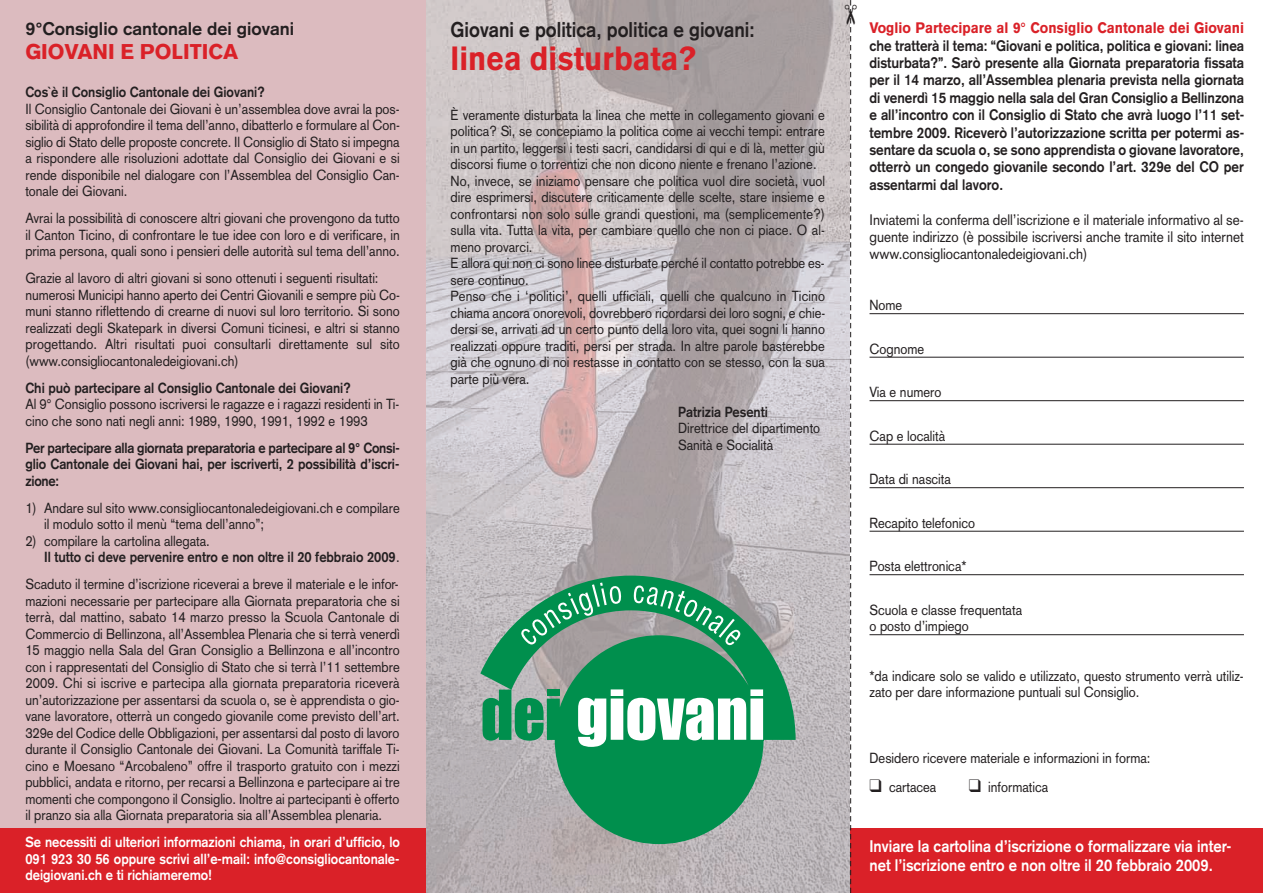
<style>
.page{position:relative;width:1263px;height:893px;background:#fff}
.page>*{position:absolute;margin:0;border:0;box-sizing:border-box;transform-origin:0 0}
.t1{font:900 33px "Akzidenz Grotesk";color:#da2128;scale:.9 1}
.t2{font:700 21px "Akzidenz Grotesk";color:#231f20;scale:.9 1}
.t3{font:900 21px "Akzidenz Grotesk";color:#da2128}
.t4{font:700 18px "Akzidenz Grotesk";color:#231f20}
.t5{font:700 16.5px/19.5px "Akzidenz Grotesk";color:#fff;scale:.9 1}
.t6{font:700 15px/17.4px "Akzidenz Grotesk";letter-spacing:.005em;color:#231f20;text-align:justify;scale:.9 1}
.t7{font:15px/17.4px "Akzidenz Grotesk";color:#231f20;text-align:justify;scale:.9 1}
.t8{font:900 15px "Akzidenz Grotesk";color:#da2128;scale:.9 1}
.t9{font:14.4px/16.5px "Akzidenz Grotesk";color:#231f20;scale:.9 1}
.t10{font:700 14.4px/16.5px "Akzidenz Grotesk";color:#231f20;text-align:justify;scale:.9 1}
.t11{font:700 14.4px/16.5px "Akzidenz Grotesk";color:#fff;text-align:justify;scale:.9 1}
.s1{font-weight:400}
</style>
<div class="page">
<img style="left:426px;top:0;width:419px;height:892px">
<div style="left:0;top:0;width:425px;height:893px;background:#dcbbbf"></div>
<div style="left:850px;top:828px;width:413px;height:65px;background:#da2128"></div>
<div style="left:0;top:828px;width:425px;height:65px;background:#da2128"></div>
<hr style="left:869px;top:313px;width:375px;height:1px;background:#231f20">
<hr style="left:869px;top:357px;width:375px;height:1px;background:#231f20">
<hr style="left:869px;top:400px;width:375px;height:1px;background:#231f20">
<hr style="left:869px;top:444px;width:375px;height:1px;background:#231f20">
<hr style="left:869px;top:487px;width:375px;height:1px;background:#231f20">
<hr style="left:869px;top:531px;width:375px;height:1px;background:#231f20">
<hr style="left:869px;top:574px;width:375px;height:1px;background:#231f20">
<hr style="left:869px;top:634px;width:375px;height:1px;background:#231f20">
<svg style="left:480px;top:576px;width:316px;height:268px;background:#5aa07f"></svg>
<div style="left:576px;top:687px;width:181px;height:64px;background:#008f4d"></div>
<div style="left:755px;top:675px;width:9px;height:65px;background:#008f4d"></div>
<div style="left:547px;top:690px;width:13px;height:6px;background:#008f4d"></div>
<svg style="left:515px;top:698px;width:29px;height:43px"></svg>
<svg style="left:506px;top:577px;width:246px;height:78px;background:#5ca080"></svg>
<svg style="left:578px;top:689px;width:185px;height:58px"></svg>
<svg style="left:845px;top:0;width:7px;height:893px;background:#c3bcbf"></svg>
<p class="t4" style="left:25px;top:22px;width:270px">9°Consiglio cantonale dei giovani</p>
<h2 class="t3" style="left:25px;top:44px;width:214px">GIOVANI E POLITICA</h2>
<p class="t10" style="left:25px;top:85px;width:268px">Cos`è il Consiglio Cantonale dei Giovani?</p>
<p class="t9" style="left:25px;top:102px;width:418px;text-align:justify">Il Consiglio Cantonale dei Giovani è un’assemblea dove avrai la pos&shy;sibilità di approfondire il tema dell’anno, dibatterlo e formulare al Con&shy;siglio di Stato delle proposte concrete. Il Consiglio di Stato si impegna a rispondere alle risoluzioni adottate dal Consiglio dei Giovani e si rende disponibile nel dialogare con l’Assemblea del Consiglio Can&shy;tonale dei Giovani.</p>
<p class="t9" style="left:25px;top:211px;width:417px;text-align:justify">Avrai la possibilità di conoscere altri giovani che provengono da tutto il Canton Ticino, di confrontare le tue idee con loro e di verificare, in prima persona, quali sono i pensieri delle autorità sul tema dell’anno.</p>
<p class="t9" style="left:25px;top:271px;width:418px">Grazie al lavoro di altri giovani si sono ottenuti i seguenti risultati: numerosi Municipi hanno aperto dei Centri Giovanili e sempre più Co&shy;muni stanno riflettendo di crearne di nuovi sul loro territorio. Si sono realizzati degli Skatepark in diversi Comuni ticinesi, e altri si stanno progettando. Altri risultati puoi consultarli direttamente sul sito (www.consigliocantonaledeigiovani.ch)</p>
<p class="t10" style="left:25px;top:380px;width:363px">Chi può partecipare al Consiglio Cantonale dei Giovani?</p>
<p class="t9" style="left:25px;top:397px;width:417px">Al 9° Consiglio possono iscriversi le ragazze e i ragazzi residenti in Ti&shy;cino che sono nati negli anni: 1989, 1990, 1991, 1992 e 1993</p>
<p class="t10" style="left:25px;top:440px;width:417px">Per partecipare alla giornata preparatoria e partecipare al 9° Consi&shy;glio Cantonale dei Giovani hai, per iscriverti, 2 possibilità d’iscri&shy;zione:</p>
<p class="t9" style="left:44px;top:501px;width:397px;text-indent:-19px">1) Andare sul sito www.consigliocantonaledeigiovani.ch e compilare il modulo sotto il menù “tema dell’anno”;</p>
<p class="t10" style="left:44px;top:533px;width:397px;text-indent:-19px"><span class="s1">2) compilare la cartolina allegata.<br></span>Il tutto ci deve pervenire entro e non oltre il 20 febbraio 2009<span class="s1">.</span></p>
<p class="t9" style="left:25px;top:577px;width:417px;text-align:justify">Scaduto il termine d’iscrizione riceverai a breve il materiale e le infor&shy;mazioni necessarie per partecipare alla Giornata preparatoria che si terrà, dal mattino, sabato 14 marzo presso la Scuola Cantonale di Commercio di Bellinzona, all’Assemblea Plenaria che si terrà venerdì 15 maggio nella Sala del Gran Consiglio a Bellinzona e all’incontro con i rappresentati del Consiglio di Stato che si terrà l’11 settembre 2009. Chi si iscrive e partecipa alla giornata preparatoria riceverà un’autorizzazione per assentarsi da scuola o, se è apprendista o gio&shy;vane lavoratore, otterrà un congedo giovanile come previsto dell’art.<br>329e del Codice delle Obbligazioni, per assentarsi dal posto di lavoro durante il Consiglio Cantonale dei Giovani. La Comunità tariffale Ti&shy;cino e Moesano “Arcobaleno” offre il trasporto gratuito con i mezzi pubblici, andata e ritorno, per recarsi a Bellinzona e partecipare ai tre momenti che compongono il Consiglio. Inoltre ai partecipanti è offerto il pranzo sia alla Giornata preparatoria sia all’Assemblea plenaria.</p>
<p class="t11" style="left:25px;top:835px;width:418px">Se necessiti di ulteriori informazioni chiama, in orari d’ufficio, lo 091 923 30 56 oppure scrivi all’e-mail: info@consigliocantonale&shy;deigiovani.ch e ti richiameremo!</p>
<h2 class="t2" style="left:451px;top:22px;width:339px">Giovani e politica, politica e giovani:</h2>
<h1 class="t1" style="left:451px;top:47px;width:275px">linea disturbata?</h1>
<p class="t9" style="left:451px;top:108px;width:418px">È veramente disturbata la linea che mette in collegamento giovani e politica? Sì, se concepiamo la politica come ai vecchi tempi: entrare in un partito, leggersi i testi sacri, candidarsi di qui e di là, metter giù discorsi fiume o torrentizi che non dicono niente e frenano l’azione.<br>No, invece, se iniziamo pensare che politica vuol dire società, vuol dire esprimersi, discutere criticamente delle scelte, stare insieme e confrontarsi non solo sulle grandi questioni, ma (semplicemente?) sulla vita. Tutta la vita, per cambiare quello che non ci piace. O al&shy;meno provarci.<br>E allora qui non ci sono linee disturbate perché il contatto potrebbe es&shy;sere continuo.<br>Penso che i ‘politici’, quelli ufficiali, quelli che qualcuno in Ticino chiama ancora onorevoli, dovrebbero ricordarsi dei loro sogni, e chie&shy;dersi se, arrivati ad un certo punto della loro vita, quei sogni li hanno realizzati oppure traditi, persi per strada. In altre parole basterebbe già che ognuno di noi restasse in contatto con se stesso, con la sua parte più vera.</p>
<p class="t10" style="left:678px;top:405px;width:101px">Patrizia Pesenti</p>
<p class="t9" style="left:678px;top:422px;width:159px">Direttrice del dipartimento<br>Sanità e Socialità</p>
<p class="t8" style="left:869px;top:22px;width:418px">Voglio Partecipare al 9° Consiglio Cantonale dei Giovani</p>
<p class="t6" style="left:869px;top:38px;width:418px">che tratterà il tema: “Giovani e politica, politica e giovani: linea disturbata?”. Sarò presente alla Giornata preparatoria fissata per il 14 marzo, all’Assemblea plenaria prevista nella giornata di venerdì 15 maggio nella sala del Gran Consiglio a Bellinzona e all’incontro con il Consiglio di Stato che avrà luogo l’11 set&shy;tembre 2009. Riceverò l’autorizzazione scritta per potermi as&shy;sentare da scuola o, se sono apprendista o giovane lavoratore, otterrò un congedo giovanile secondo l’art. 329e del CO per assentarmi dal lavoro.</p>
<p class="t7" style="left:869px;top:212px;width:417px">Inviatemi la conferma dell’iscrizione e il materiale informativo al se&shy;guente indirizzo (è possibile iscriversi anche tramite il sito internet www.consigliocantonaledeigiovani.ch)</p>
<p class="t9" style="left:869px;top:298px;width:38px">Nome</p>
<p class="t9" style="left:869px;top:342px;width:62px">Cognome</p>
<p class="t9" style="left:869px;top:385px;width:81px">Via e numero</p>
<p class="t9" style="left:869px;top:429px;width:86px">Cap e località</p>
<p class="t9" style="left:869px;top:472px;width:92px">Data di nascita</p>
<p class="t9" style="left:869px;top:516px;width:119px">Recapito telefonico</p>
<p class="t9" style="left:869px;top:559px;width:109px">Posta elettronica*</p>
<p class="t9" style="left:869px;top:603px;width:171px">Scuola e classe frequentata o posto d’impiego</p>
<p class="t9" style="left:869px;top:669px;width:417px">*da indicare solo se valido e utilizzato, questo strumento verrà utiliz&shy;zato per dare informazione puntuali sul Consiglio.</p>
<p class="t9" style="left:869px;top:751px;width:314px">Desidero ricevere materiale e informazioni in forma:</p>
<p class="t9" style="left:869px;top:780px;width:76px">❑ cartacea</p>
<p class="t9" style="left:969px;top:780px;width:90px">❑ informatica</p>
<p class="t5" style="left:869px;top:837px;width:404px">Inviare la cartolina d’iscrizione o formalizzare via inter&shy;net l’iscrizione entro e non oltre il 20 febbraio 2009.</p>
</div>
